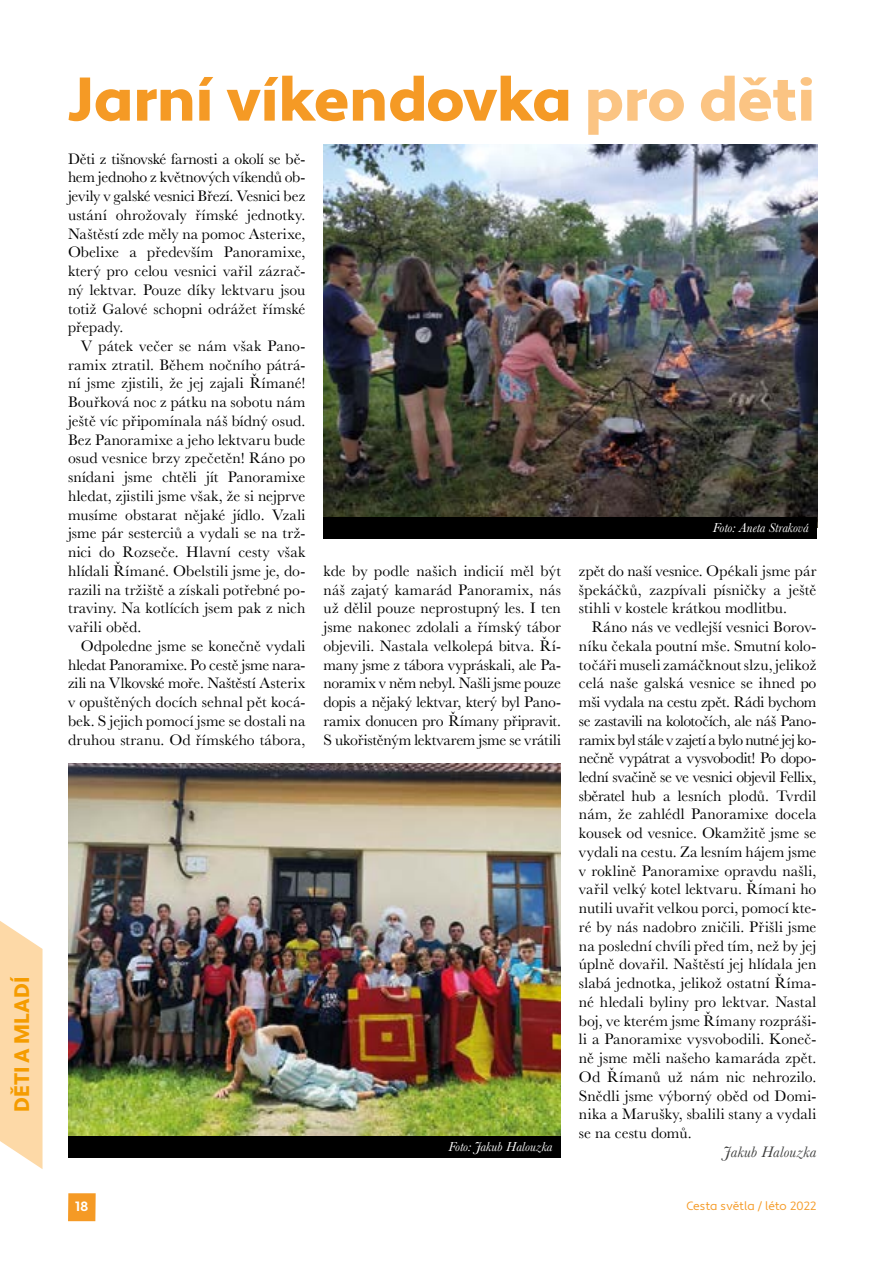
<style>
.page{position:relative;width:893px;height:1263px;background:#fff}
.page>*{position:absolute;margin:0;border:0;box-sizing:border-box;transform-origin:0 0}
.t1{font:900 61.5px "Apertura";letter-spacing:-.015em;color:#f59a25}
.t2{font:900 21px "Apertura";letter-spacing:.005em;color:#f59c00}
.t3{font:15.75px/18.8px "Baskerville";letter-spacing:.005em;color:#000;text-align:justify}
.t4{font:italic 15.75px "Baskerville";letter-spacing:.01em;color:#3c3c3b}
.t5{font:italic 13.5px "Baskerville";color:#fff}
.t6{font:700 13.5px "Apertura";color:#fff}
.t7{font:12px "Apertura";letter-spacing:-.005em;color:#f59a25}
.s1{color:#fbc483}
</style>
<div class="page">
<div style="left:68px;top:1193px;width:28px;height:28px;background:#f59a25"></div>
<svg style="left:0;top:921px;width:43px;height:248px;background:#fdddb1"></svg>
<img style="left:323px;top:145px;width:494px;height:372px">
<img style="left:68px;top:764px;width:493px;height:371px">
<div style="left:323px;top:517px;width:494px;height:22px;background:#000"></div>
<div style="left:68px;top:1135px;width:493px;height:22px;background:#000"></div>
<h2 class="t2" style="left:9px;top:1111px;width:136px;rotate:-90deg">DĚTI A MLADÍ</h2>
<h1 class="t1" style="left:67px;top:62px;width:750px">Jarní víkendovka <span class="s1">pro děti</span></h1>
<p class="t3" style="left:68px;top:149px;width:239px">Děti z tišnovské farnosti a okolí se bě&shy;hem jednoho z květnových víkendů ob&shy;jevily v galské vesnici Březí. Vesnici bez ustání ohrožovaly římské jednotky.<br>Naštěstí zde měly na pomoc Asterixe, Obelixe a především Panoramixe, který pro celou vesnici vařil zázrač&shy;ný lektvar. Pouze díky lektvaru jsou totiž Galové schopni odrážet římské přepady.</p>
<p class="t3" style="left:68px;top:337px;width:239px;text-indent:13px">V pátek večer se nám však Pano&shy;ramix ztratil. Během nočního pátrá&shy;ní jsme zjistili, že jej zajali Římané!<br>Bouřková noc z pátku na sobotu nám ještě víc připomínala náš bídný osud.<br>Bez Panoramixe a jeho lektvaru bude osud vesnice brzy zpečetěn! Ráno po snídani jsme chtěli jít Panoramixe hledat, zjistili jsme však, že si nejprve musíme obstarat nějaké jídlo. Vzali jsme pár sesterciů a vydali se na trž&shy;nici do Rozseče. Hlavní cesty však hlídali Římané. Obelstili jsme je, do&shy;razili na tržiště a získali potřebné po&shy;traviny. Na kotlících jsem pak z nich vařili oběd.</p>
<p class="t3" style="left:68px;top:637px;width:239px;text-indent:13px">Odpoledne jsme se konečně vydali hledat Panoramixe. Po cestě jsme nara&shy;zili na Vlkovské moře. Naštěstí Asterix v opuštěných docích sehnal pět kocá&shy;bek. S jejich pomocí jsme se dostali na druhou stranu. Od římského tábora,</p>
<p class="t5" style="left:713px;top:519px;width:97px">Foto: Aneta Straková</p>
<p class="t3" style="left:323px;top:562px;width:239px">kde by podle našich indicií měl být náš zajatý kamarád Panoramix, nás už dělil pouze neprostupný les. I ten jsme nakonec zdolali a římský tábor objevili. Nastala velkolepá bitva. Ří&shy;many jsme z tábora vypráskali, ale Pa&shy;noramix v něm nebyl. Našli jsme pouze dopis a nějaký lektvar, který byl Pano&shy;ramix donucen pro Římany připravit.<br>S ukořistěným lektvarem jsme se vrátili</p>
<p class="t3" style="left:579px;top:561px;width:239px">zpět do naší vesnice. Opékali jsme pár špekáčků, zazpívali písničky a ještě stihli v kostele krátkou modlitbu.</p>
<p class="t3" style="left:579px;top:618px;width:239px;text-indent:13px">Ráno nás ve vedlejší vesnici Borov&shy;níku čekala poutní mše. Smutní kolo&shy;točáři museli zamáčknout slzu, jelikož celá naše galská vesnice se ihned po mši vydala na cestu zpět. Rádi bychom se zastavili na kolotočích, ale náš Pano&shy;ramix byl stále v zajetí a bylo nutné jej ko&shy;nečně vypátrat a vysvobodit! Po dopo&shy;lední svačině se ve vesnici objevil Fellix, sběratel hub a lesních plodů. Tvrdil nám, že zahlédl Panoramixe docela kousek od vesnice. Okamžitě jsme se vydali na cestu. Za lesním hájem jsme v roklině Panoramixe opravdu našli, vařil velký kotel lektvaru. Římani ho nutili uvařit velkou porci, pomocí kte&shy;ré by nás nadobro zničili. Přišli jsme na poslední chvíli před tím, než by jej úplně dovařil. Naštěstí jej hlídala jen slabá jednotka, jelikož ostatní Říma&shy;né hledali byliny pro lektvar. Nastal boj, ve kterém jsme Římany rozpráši&shy;li a Panoramixe vysvobodili. Koneč&shy;ně jsme měli našeho kamaráda zpět.<br>Od Římanů už nám nic nehrozilo.<br>Snědli jsme výborný oběd od Domi&shy;nika a Marušky, sbalili stany a vydali se na cestu domů.</p>
<p class="t4" style="left:724px;top:1141px;width:94px">Jakub Halouzka</p>
<p class="t5" style="left:448px;top:1137px;width:105px">Foto: Jakub Halouzka</p>
<p class="t6" style="left:75px;top:1198px;width:15px">18</p>
<p class="t7" style="left:686px;top:1198px;width:132px">Cesta světla / léto 2022</p>
</div>
